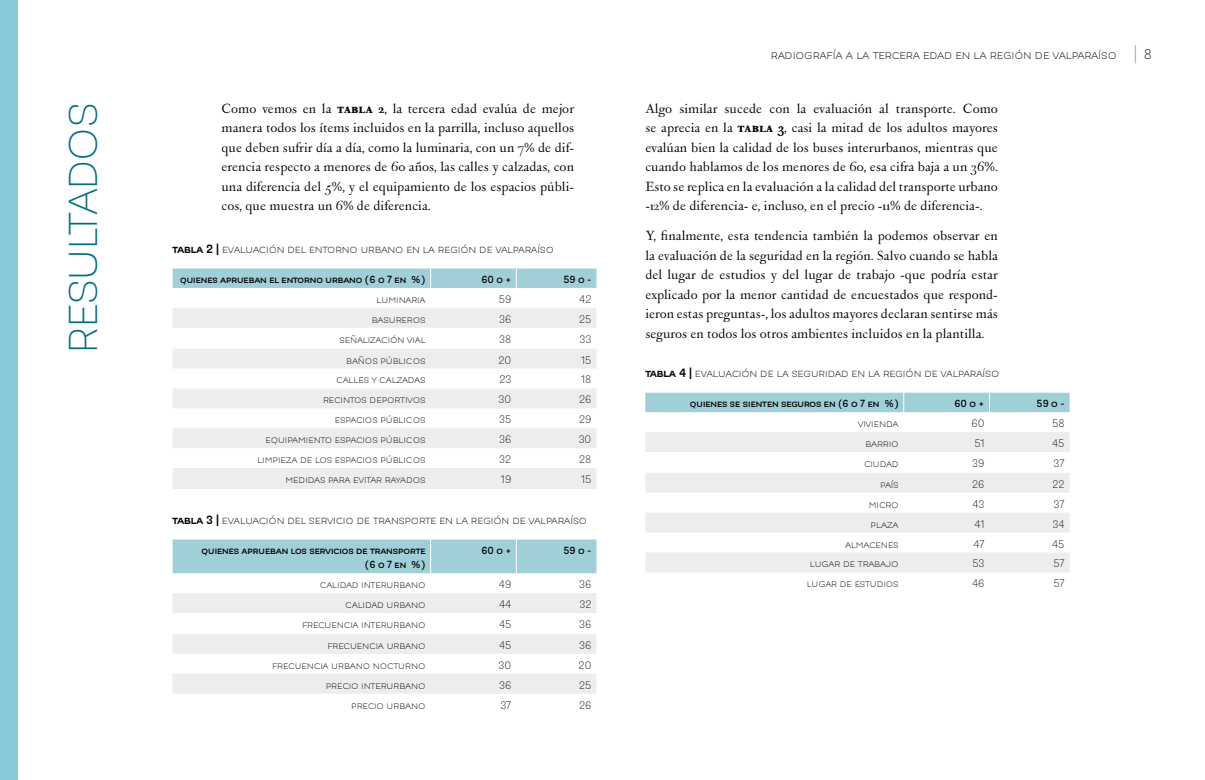
<style>
.page{position:relative;width:1205px;height:780px;background:#fff}
.page>*{position:absolute;margin:0;border:0;box-sizing:border-box;transform-origin:0 0}
.t1{font:300 46.25px "Modernica";letter-spacing:-.02em;color:#056e85}
.t2{font:16.25px/19.5px "Peleguer";color:#000;text-align:justify}
.t3{font:300 16.25px "Modernica";color:#000}
.t4{font:300 15px "Modernica";letter-spacing:-.02em;color:#000}
.t5{font:300 13.75px "Modernica";letter-spacing:-.005em;color:#000}
.t6{font:300 12.5px "Modernica";letter-spacing:-.005em;color:#000}
.t7{font:300 12.5px "Modernica";letter-spacing:-.025em;color:#000}
.t8{font:500 11.88px/14.2px "Modernica";color:#000;text-align:right}
.s1{font-weight:700}
</style>
<div class="page">
<svg style="left:173px;top:308px;width:423px;height:181px;fill:#ededee"></svg>
<div style="left:173px;top:268px;width:423px;height:20px;background:#a0cfd8"></div>
<svg style="left:645px;top:432px;width:424px;height:140px;fill:#ededee"></svg>
<div style="left:645px;top:392px;width:424px;height:20px;background:#a0cfd8"></div>
<div style="left:173px;top:539px;width:423px;height:34px;background:#a0cfd8"></div>
<svg style="left:173px;top:593px;width:423px;height:100px;fill:#ededee"></svg>
<hr style="left:430px;top:539px;width:1px;height:34px;background:#fff">
<hr style="left:516px;top:539px;width:1px;height:34px;background:#fff">
<svg style="left:1135px;top:45px;width:1px;height:18px"></svg>
<div style="left:0;top:0;width:17px;height:780px;background:#87c9d9"></div>
<h1 class="t1" style="left:62px;top:352px;width:251px;rotate:-90deg">RESULTADOS</h1>
<p class="t2" style="left:221px;top:98px;width:354px">Como vemos en la <span class="s1">tabla 2</span>, la tercera edad evalúa de mejor manera todos los ítems incluidos en la parrilla, incluso aquellos que deben sufrir día a día, como la luminaria, con un 7% de dif&shy;erencia respecto a menores de 60 años, las calles y calzadas, con una diferencia del 5%, y el equipamiento de los espacios públi&shy;cos, que muestra un 6% de diferencia.</p>
<p class="t5" style="left:173px;top:242px;width:383px"><span class="s1">tabla 2 |</span> evaluación del entorno urbano en la región de valparaíso</p>
<p class="t8" style="left:180px;top:272px;width:247px">quienes aprueban el entorno urbano (6 o 7 en %)</p>
<p class="t8" style="left:481px;top:272px;width:31px">60 o +</p>
<p class="t8" style="left:563px;top:272px;width:29px">59 o -</p>
<p class="t6" style="left:377px;top:293px;width:50px">luminaria</p>
<p class="t6" style="left:499px;top:293px;width:14px">59</p>
<p class="t6" style="left:579px;top:293px;width:14px">42</p>
<p class="t6" style="left:372px;top:313px;width:55px">basureros</p>
<p class="t6" style="left:499px;top:313px;width:14px">36</p>
<p class="t6" style="left:579px;top:313px;width:14px">25</p>
<p class="t6" style="left:339px;top:333px;width:88px">señalización vial</p>
<p class="t6" style="left:499px;top:333px;width:14px">38</p>
<p class="t6" style="left:579px;top:333px;width:13px">33</p>
<p class="t6" style="left:346px;top:354px;width:81px">baños públicos</p>
<p class="t6" style="left:498px;top:354px;width:14px">20</p>
<p class="t6" style="left:581px;top:354px;width:12px">15</p>
<p class="t6" style="left:336px;top:374px;width:91px">calles y calzadas</p>
<p class="t6" style="left:499px;top:374px;width:13px">23</p>
<p class="t6" style="left:581px;top:374px;width:12px">18</p>
<p class="t6" style="left:323px;top:394px;width:104px">recintos deportivos</p>
<p class="t6" style="left:498px;top:394px;width:14px">30</p>
<p class="t6" style="left:579px;top:394px;width:14px">26</p>
<p class="t6" style="left:335px;top:414px;width:92px">espacios públicos</p>
<p class="t6" style="left:499px;top:414px;width:14px">35</p>
<p class="t6" style="left:579px;top:414px;width:14px">29</p>
<p class="t6" style="left:265px;top:433px;width:161px">equipamiento espacios públicos</p>
<p class="t6" style="left:499px;top:433px;width:14px">36</p>
<p class="t6" style="left:579px;top:433px;width:14px">30</p>
<p class="t6" style="left:257px;top:453px;width:170px">limpieza de los espacios públicos</p>
<p class="t6" style="left:499px;top:453px;width:14px">32</p>
<p class="t6" style="left:579px;top:453px;width:14px">28</p>
<p class="t6" style="left:285px;top:473px;width:141px">medidas para evitar rayados</p>
<p class="t6" style="left:501px;top:473px;width:12px">19</p>
<p class="t6" style="left:581px;top:473px;width:12px">15</p>
<p class="t5" style="left:173px;top:513px;width:416px"><span class="s1">tabla 3 |</span> evaluación del servicio de transporte en la región de valparaíso</p>
<p class="t8" style="left:202px;top:543px;width:225px">quienes aprueban los servicios de transporte (6 o 7 en %)</p>
<p class="t8" style="left:481px;top:543px;width:31px">60 o +</p>
<p class="t8" style="left:563px;top:543px;width:29px">59 o -</p>
<p class="t6" style="left:320px;top:578px;width:107px">calidad interurbano</p>
<p class="t6" style="left:499px;top:578px;width:14px">49</p>
<p class="t6" style="left:579px;top:578px;width:14px">36</p>
<p class="t6" style="left:345px;top:598px;width:82px">calidad urbano</p>
<p class="t6" style="left:499px;top:598px;width:14px">44</p>
<p class="t6" style="left:579px;top:598px;width:14px">32</p>
<p class="t6" style="left:302px;top:618px;width:125px">frecuencia interurbano</p>
<p class="t6" style="left:499px;top:618px;width:14px">45</p>
<p class="t6" style="left:579px;top:618px;width:14px">36</p>
<p class="t6" style="left:327px;top:639px;width:100px">frecuencia urbano</p>
<p class="t6" style="left:499px;top:639px;width:14px">45</p>
<p class="t6" style="left:579px;top:639px;width:14px">36</p>
<p class="t6" style="left:272px;top:659px;width:155px">frecuencia urbano nocturno</p>
<p class="t6" style="left:499px;top:659px;width:14px">30</p>
<p class="t6" style="left:578px;top:659px;width:14px">20</p>
<p class="t6" style="left:326px;top:679px;width:101px">precio interurbano</p>
<p class="t6" style="left:499px;top:679px;width:14px">36</p>
<p class="t6" style="left:579px;top:679px;width:14px">25</p>
<p class="t6" style="left:351px;top:699px;width:76px">precio urbano</p>
<p class="t6" style="left:500px;top:699px;width:12px">37</p>
<p class="t6" style="left:579px;top:699px;width:14px">26</p>
<p class="t4" style="left:771px;top:48px;width:347px">radiografía a la tercera edad en la región de valparaíso</p>
<p class="t3" style="left:1143px;top:47px;width:10px">8</p>
<p class="t2" style="left:645px;top:98px;width:354px">Algo similar sucede con la evaluación al transporte. Como se aprecia en la <span class="s1">tabla 3</span>, casi la mitad de los adultos mayores evalúan bien la calidad de los buses interurbanos, mientras que cuando hablamos de los menores de 60, esa cifra baja a un 36%.<br>Esto se replica en la evaluación a la calidad del transporte urbano -12% de diferencia- e, incluso, en el precio -11% de diferencia-.</p>
<p class="t2" style="left:645px;top:226px;width:354px">Y, finalmente, esta tendencia también la podemos observar en la evaluación de la seguridad en la región. Salvo cuando se habla del lugar de estudios y del lugar de trabajo -que podría estar explicado por la menor cantidad de encuestados que respond&shy;ieron estas preguntas-, los adultos mayores declaran sentirse más seguros en todos los otros ambientes incluidos en la plantilla.</p>
<p class="t5" style="left:645px;top:366px;width:355px"><span class="s1">tabla 4 |</span> evaluación de la seguridad en la región de valparaíso</p>
<p class="t8" style="left:690px;top:397px;width:210px">quienes se sienten seguros en (6 o 7 en %)</p>
<p class="t8" style="left:954px;top:397px;width:31px">60 o +</p>
<p class="t8" style="left:1036px;top:397px;width:29px">59 o -</p>
<p class="t6" style="left:858px;top:417px;width:42px">vivienda</p>
<p class="t6" style="left:971px;top:417px;width:15px">60</p>
<p class="t6" style="left:1052px;top:417px;width:14px">58</p>
<p class="t6" style="left:865px;top:437px;width:35px">barrio</p>
<p class="t6" style="left:974px;top:437px;width:11px">51</p>
<p class="t6" style="left:1052px;top:437px;width:14px">45</p>
<p class="t6" style="left:864px;top:457px;width:36px">ciudad</p>
<p class="t6" style="left:972px;top:457px;width:14px">39</p>
<p class="t6" style="left:1053px;top:457px;width:12px">37</p>
<p class="t6" style="left:880px;top:478px;width:20px">país</p>
<p class="t6" style="left:972px;top:478px;width:14px">26</p>
<p class="t6" style="left:1052px;top:478px;width:14px">22</p>
<p class="t6" style="left:869px;top:498px;width:31px">micro</p>
<p class="t6" style="left:972px;top:498px;width:13px">43</p>
<p class="t6" style="left:1053px;top:498px;width:12px">37</p>
<p class="t6" style="left:870px;top:518px;width:30px">plaza</p>
<p class="t6" style="left:974px;top:518px;width:12px">41</p>
<p class="t6" style="left:1052px;top:518px;width:14px">34</p>
<p class="t7" style="left:845px;top:538px;width:55px">almacenes</p>
<p class="t6" style="left:973px;top:538px;width:13px">47</p>
<p class="t6" style="left:1052px;top:538px;width:14px">45</p>
<p class="t6" style="left:810px;top:558px;width:90px">lugar de trabajo</p>
<p class="t6" style="left:972px;top:558px;width:14px">53</p>
<p class="t6" style="left:1053px;top:558px;width:13px">57</p>
<p class="t6" style="left:807px;top:578px;width:94px">lugar de estudios</p>
<p class="t6" style="left:972px;top:578px;width:14px">46</p>
<p class="t6" style="left:1053px;top:578px;width:13px">57</p>
</div>
